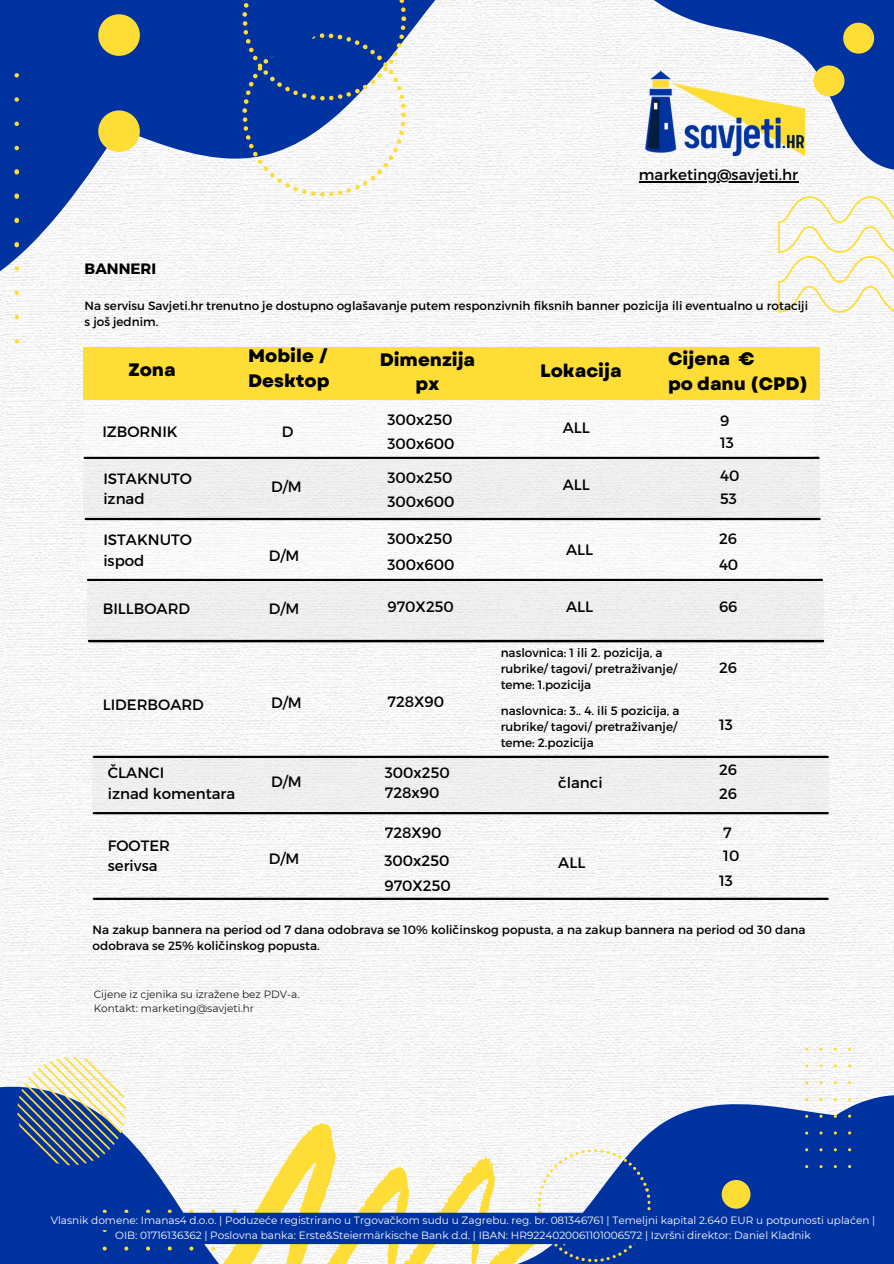
<style>
.page{position:relative;width:894px;height:1264px;background:#fff}
.page>*{position:absolute;margin:0;border:0;box-sizing:border-box;transform-origin:0 0}
.t1{font:800 18px/24.8px "Garet";color:#000}
.t2{font:15px/20.2px "Montserrat";color:#000}
.t3{font:700 15px "Montserrat";color:#000}
.t4{font:12px/16px "Montserrat";color:#000}
.t5{font:10.5px/14px "Montserrat";color:#fff;text-align:center}
.t6{font:10.5px "Montserrat";color:#1b1a1a}
</style>
<div class="page">
<img style="left:0;top:0;width:893px;height:1094px">
<svg style="left:406px;top:227px;width:105px;height:96px"></svg>
<svg style="left:0;top:247px;width:406px;height:96px"></svg>
<svg style="left:595px;top:0;width:55px;height:213px"></svg>
<svg style="left:291px;top:1084px;width:157px;height:39px"></svg>
<svg style="left:0;top:1056px;width:291px;height:207px"></svg>
<svg style="left:358px;top:1094px;width:535px;height:169px"></svg>
<svg style="left:537px;top:1047px;width:324px;height:216px;fill:#0033a0"></svg>
<svg style="left:209px;top:1123px;width:356px;height:140px;fill:#faf4f4"></svg>
<svg style="left:406px;top:0;width:105px;height:227px"></svg>
<svg style="left:0;top:0;width:406px;height:247px"></svg>
<div style="left:0;top:0;width:301px;height:131px;background:#0033a0"></div>
<div style="left:47px;top:1212px;width:832px;height:31px;background:#0033a0"></div>
<div style="left:83px;top:347px;width:736px;height:52px;background:#fede36"></div>
<div style="left:83px;top:459px;width:736px;height:58px;background:#f1efef"></div>
<hr style="left:85px;top:456px;width:733px;height:3px;background:#000">
<div style="left:83px;top:400px;width:731px;height:56px;background:#fff"></div>
<hr style="left:86px;top:518px;width:733px;height:2px;background:#000">
<div style="left:87px;top:580px;width:736px;height:59px;background:#f0eeee"></div>
<hr style="left:88px;top:578px;width:733px;height:3px;background:#000">
<div style="left:87px;top:522px;width:730px;height:56px;background:#fff"></div>
<div style="left:93px;top:757px;width:735px;height:57px;background:#f0eeee"></div>
<hr style="left:94px;top:755px;width:733px;height:3px;background:#000">
<hr style="left:89px;top:640px;width:733px;height:2px;background:#000">
<hr style="left:94px;top:812px;width:733px;height:2px;background:#000">
<hr style="left:94px;top:897px;width:733px;height:3px;background:#000">
<svg style="left:624px;top:0;width:26px;height:171px"></svg>
<svg style="left:650px;top:0;width:243px;height:313px"></svg>
<img style="left:626px;top:64px;width:187px;height:100px">
<hr style="left:638px;top:181px;width:159px;height:1px;background:#000">
<h4 class="t2" style="left:638px;top:164px;width:160px">marketing@savjeti.hr</h4>
<p class="t3" style="left:85px;top:258px;width:73px">BANNERI</p>
<p class="t4" style="left:85px;top:297px;width:724px">Na servisu Savjeti.hr trenutno je dostupno oglašavanje putem responzivnih fiksnih banner pozicija ili eventualno u rotaciji s još jednim.</p>
<p class="t1" style="left:128px;top:357px;width:49px">Zona</p>
<p class="t1" style="left:248px;top:343px;width:83px">Mobile /<br>Desktop</p>
<p class="t1" style="left:668px;top:347px;width:142px">Cijena €<br>po danu (CPD)</p>
<p class="t1" style="left:379px;top:347px;width:97px;text-align:center">Dimenzija px</p>
<h2 class="t1" style="left:540px;top:359px;width:83px">Lokacija</h2>
<h4 class="t2" style="left:102px;top:420px;width:77px">IZBORNIK</h4>
<h5 class="t2" style="left:282px;top:420px;width:13px">D</h5>
<p class="t2" style="left:387px;top:408px;width:66px">300x250</p>
<h1 class="t2" style="left:387px;top:433px;width:69px">300x600</h1>
<h1 class="t2" style="left:562px;top:417px;width:29px">ALL</h1>
<h1 class="t2" style="left:719px;top:410px;width:11px">9</h1>
<h1 class="t2" style="left:719px;top:431px;width:15px">13</h1>
<h1 class="t2" style="left:103px;top:467px;width:90px">ISTAKNUTO iznad</h1>
<p class="t2" style="left:271px;top:476px;width:32px">D/M</p>
<h3 class="t2" style="left:387px;top:467px;width:66px">300x250</h3>
<h4 class="t2" style="left:387px;top:491px;width:69px">300x600</h4>
<p class="t2" style="left:562px;top:473px;width:29px">ALL</p>
<h4 class="t2" style="left:719px;top:464px;width:21px">40</h4>
<h3 class="t2" style="left:719px;top:487px;width:18px">53</h3>
<p class="t2" style="left:103px;top:529px;width:90px">ISTAKNUTO ispod</p>
<p class="t2" style="left:103px;top:598px;width:89px">BILLBOARD</p>
<p class="t2" style="left:269px;top:545px;width:32px">D/M</p>
<p class="t2" style="left:387px;top:528px;width:66px">300x250</p>
<p class="t2" style="left:387px;top:553px;width:69px">300x600</p>
<p class="t2" style="left:566px;top:539px;width:29px">ALL</p>
<p class="t2" style="left:718px;top:527px;width:20px">26</p>
<h4 class="t2" style="left:718px;top:553px;width:21px">40</h4>
<h3 class="t2" style="left:269px;top:598px;width:32px">D/M</h3>
<h4 class="t2" style="left:387px;top:595px;width:68px">970X250</h4>
<h4 class="t2" style="left:566px;top:595px;width:29px">ALL</h4>
<h3 class="t2" style="left:718px;top:595px;width:20px">66</h3>
<h3 class="t4" style="left:500px;top:644px;width:178px">naslovnica: 1 ili 2. pozicija, a rubrike/ tagovi/ pretraživanje/ teme: 1.pozicija</h3>
<h4 class="t2" style="left:718px;top:657px;width:20px">26</h4>
<h3 class="t2" style="left:271px;top:691px;width:32px">D/M</h3>
<p class="t2" style="left:103px;top:694px;width:103px">LIDERBOARD</p>
<h4 class="t2" style="left:387px;top:691px;width:58px">728X90</h4>
<h3 class="t4" style="left:500px;top:702px;width:180px">naslovnica: 3.. 4. ili 5 pozicija, a rubrike/ tagovi/ pretraživanje/ teme: 2.pozicija</h3>
<h4 class="t2" style="left:718px;top:713px;width:15px">13</h4>
<h3 class="t2" style="left:108px;top:762px;width:129px">ČLANCI<br>iznad komentara</h3>
<p class="t2" style="left:271px;top:770px;width:32px">D/M</p>
<p class="t2" style="left:718px;top:759px;width:20px">26</p>
<p class="t2" style="left:384px;top:761px;width:66px">300x250</p>
<p class="t2" style="left:558px;top:772px;width:46px">članci</p>
<h3 class="t2" style="left:384px;top:782px;width:56px">728x90</h3>
<h3 class="t2" style="left:718px;top:782px;width:20px">26</h3>
<p class="t2" style="left:384px;top:822px;width:58px">728X90</p>
<p class="t2" style="left:723px;top:822px;width:10px">7</p>
<p class="t2" style="left:108px;top:834px;width:64px">FOOTER serivsa</p>
<h3 class="t2" style="left:723px;top:845px;width:18px">10</h3>
<h3 class="t2" style="left:718px;top:869px;width:15px">13</h3>
<p class="t4" style="left:93px;top:921px;width:714px">Na zakup bannera na period od 7 dana odobrava se 10% količinskog popusta, a na zakup bannera na period od 30 dana odobrava se 25% količinskog popusta.</p>
<p class="t6" style="left:94px;top:988px;width:207px">Cijene iz cjenika su izražene bez PDV-a.</p>
<p class="t6" style="left:94px;top:1002px;width:162px">Kontakt: marketing@savjeti.hr</p>
<h5 class="t2" style="left:269px;top:848px;width:32px">D/M</h5>
<p class="t2" style="left:384px;top:849px;width:66px">300x250</p>
<h5 class="t2" style="left:384px;top:874px;width:68px">970X250</h5>
<h3 class="t2" style="left:558px;top:851px;width:29px">ALL</h3>
<p class="t5" style="left:51px;top:1213px;width:825px">Vlasnik domene: Imanas4 d.o.o. | Poduzeće registrirano u Trgovačkom sudu u Zagrebu. reg. br. 081346761 | Temeljni kapital 2.640 EUR u potpunosti uplaćen |<br>OIB: 01716136362 | Poslovna banka: Erste&amp;Steiermärkische Bank d.d. | IBAN: HR9224020061101006572 | Izvršni direktor: Daniel Kladnik</p>
</div>
